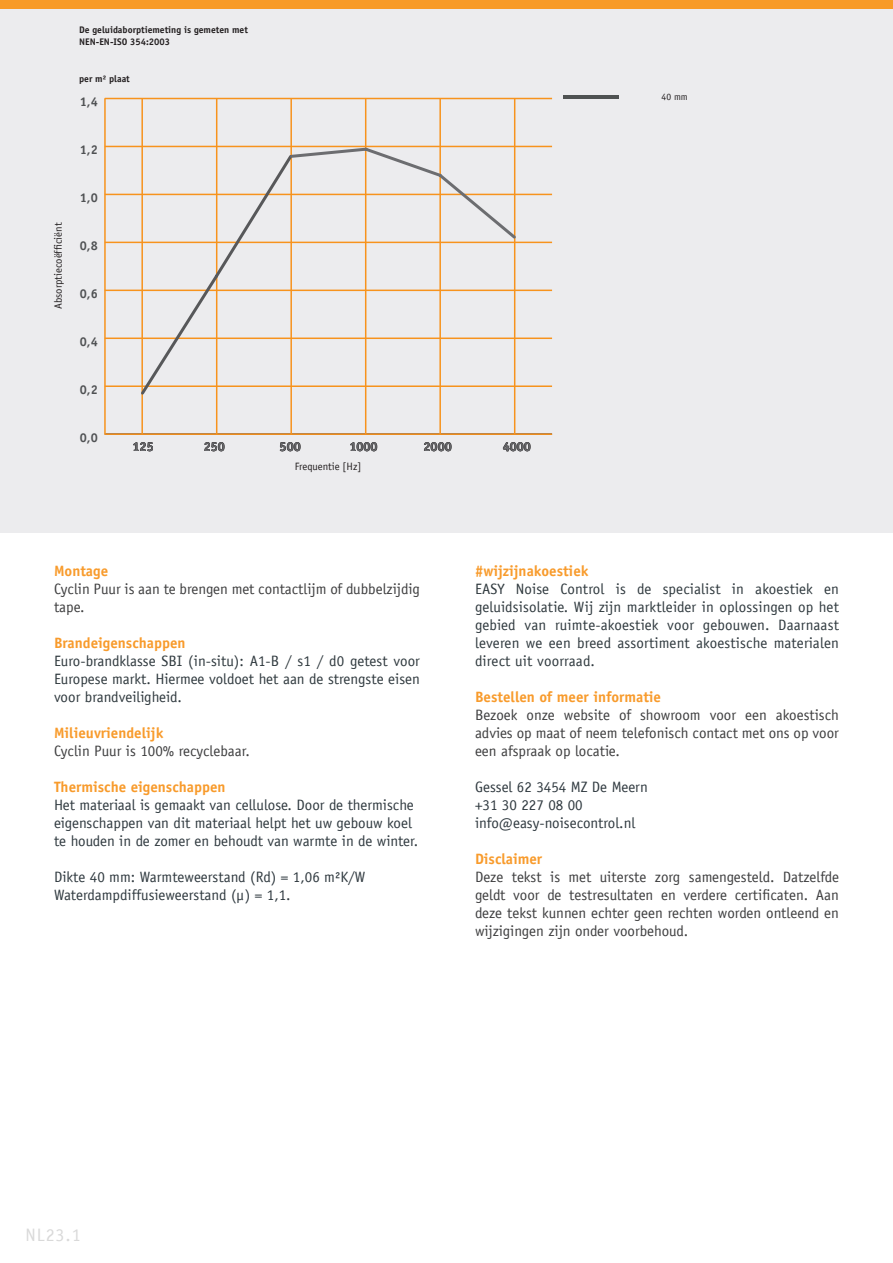
<style>
.page{position:relative;width:893px;height:1263px;background:#fff}
.page>*{position:absolute;margin:0;border:0;box-sizing:border-box;transform-origin:0 0}
.t1{font:18px "Officina Sans LT";color:#d9d9d9}
.t2{font:15px/18px "Officina Sans LT";color:#3e3e3f;text-align:justify}
.t3{font:15px/18px "Officina Sans LT";color:#2f393e;text-align:justify}
.t4{font:15px "Officina Sans LT";color:#2f393f}
.t5{font:700 15px "Officina Sans Std";color:#f89b2c}
.t6{font:700 12.75px "Officina Sans Std";color:#4f5153}
.t7{font:700 12.75px "Officina Sans Std";color:#231f20}
.t8{font:10.65px "Officina Sans LT";color:#231f20}
.t9{font:700 9.6px/11.6px "Officina Sans Std";color:#231f20}
.s1{font-family:"Officina Sans Std";font-weight:700;color:#f89b2c}
</style>
<div class="page">
<div style="left:0;top:0;width:893px;height:532px;background:#ececee"></div>
<div style="left:0;top:0;width:893px;height:9px;background:#f89b27"></div>
<hr style="left:141px;top:98px;width:2px;height:336px;background:#f7931d">
<hr style="left:216px;top:98px;width:1px;height:336px;background:#f7931d">
<hr style="left:290px;top:98px;width:2px;height:336px;background:#f7931d">
<hr style="left:365px;top:98px;width:1px;height:336px;background:#f7931d">
<hr style="left:439px;top:98px;width:2px;height:336px;background:#f7931d">
<hr style="left:514px;top:98px;width:1px;height:336px;background:#f7931d">
<hr style="left:104px;top:98px;width:2px;height:336px;background:#f7931d">
<hr style="left:105px;top:433px;width:447px;height:2px;background:#f7931d">
<hr style="left:105px;top:385px;width:447px;height:2px;background:#f7931d">
<hr style="left:105px;top:337px;width:447px;height:2px;background:#f7931d">
<hr style="left:105px;top:290px;width:447px;height:1px;background:#f7931d">
<hr style="left:105px;top:242px;width:447px;height:1px;background:#f7931d">
<hr style="left:105px;top:194px;width:447px;height:1px;background:#f7931d">
<hr style="left:105px;top:146px;width:447px;height:1px;background:#f7931d">
<hr style="left:105px;top:98px;width:447px;height:1px;background:#f7931d">
<svg style="left:138px;top:145px;width:381px;height:252px"></svg>
<hr style="left:563px;top:95px;width:55px;height:4px;background:#4f5252">
<p class="t9" style="left:79px;top:24px;width:170px">De geluidaborptiemeting is gemeten met<br>NEN-EN-ISO 354:2003</p>
<p class="t9" style="left:79px;top:73px;width:52px">per m² plaat</p>
<p class="t6" style="left:80px;top:94px;width:19px">1,4</p>
<p class="t6" style="left:80px;top:142px;width:19px">1,2</p>
<p class="t8" style="left:52px;top:309px;width:88px;rotate:-90deg">Absorptiecoëfficiënt</p>
<p class="t6" style="left:80px;top:190px;width:19px">1,0</p>
<p class="t6" style="left:80px;top:238px;width:19px">0,8</p>
<p class="t6" style="left:80px;top:286px;width:19px">0,6</p>
<p class="t6" style="left:80px;top:334px;width:19px">0,4</p>
<p class="t6" style="left:80px;top:382px;width:19px">0,2</p>
<p class="t6" style="left:80px;top:430px;width:19px">0,0</p>
<p class="t7" style="left:132px;top:439px;width:23px">125</p>
<p class="t7" style="left:204px;top:439px;width:23px">250</p>
<p class="t7" style="left:280px;top:439px;width:23px">500</p>
<p class="t7" style="left:349px;top:439px;width:30px">1000</p>
<p class="t7" style="left:423px;top:439px;width:30px">2000</p>
<p class="t7" style="left:503px;top:439px;width:30px">4000</p>
<p class="t8" style="left:295px;top:460px;width:68px">Frequentie [Hz]</p>
<p class="t5" style="left:54px;top:561px;width:56px">Montage</p>
<p class="t2" style="left:54px;top:579px;width:367px">Cyclin Puur is aan te brengen met contactlijm of dubbelzijdig</p>
<p class="t2" style="left:54px;top:597px;width:32px">tape.</p>
<p class="t5" style="left:54px;top:633px;width:133px">Brandeigenschappen</p>
<p class="t3" style="left:54px;top:651px;width:367px">Euro-brandklasse SBI (in-situ): A1-B / s1 / d0 getest voor Europese markt. Hiermee voldoet het aan de strengste eisen voor brandveiligheid.</p>
<p class="t5" style="left:54px;top:723px;width:111px">Milieuvriendelijk</p>
<p class="t2" style="left:54px;top:741px;width:197px">Cyclin Puur is 100% recyclebaar.</p>
<p class="t5" style="left:54px;top:777px;width:173px">Thermische eigenschappen</p>
<p class="t4" style="left:54px;top:796px;width:361px">Het materiaal is gemaakt van cellulose. Door de thermische</p>
<p class="t4" style="left:54px;top:814px;width:359px">eigenschappen van dit materiaal helpt het uw gebouw koel</p>
<p class="t4" style="left:54px;top:832px;width:366px">te houden in de zomer en behoudt van warmte in de winter.</p>
<p class="t4" style="left:54px;top:868px;width:313px">Dikte 40 mm: Warmteweerstand (Rd) = 1,06 m²K/W</p>
<p class="t4" style="left:54px;top:886px;width:238px">Waterdampdiffusieweerstand (μ) = 1,1.</p>
<p class="t5" style="left:475px;top:561px;width:115px">#wijzijnakoestiek</p>
<p class="t3" style="left:475px;top:579px;width:365px">EASY Noise Control is de specialist in akoestiek en geluidsisolatie. Wij zijn marktleider in oplossingen op het gebied van ruimte-akoestiek voor gebouwen. Daarnaast leveren we een breed assortiment akoestische materialen direct uit voorraad.</p>
<p class="t5" style="left:475px;top:687px;width:188px">Bestellen of meer informatie</p>
<p class="t2" style="left:475px;top:705px;width:365px">Bezoek onze website of showroom voor een akoestisch advies op maat of neem telefonisch contact met ons op voor een afspraak op locatie.</p>
<p class="t4" style="left:475px;top:778px;width:174px">Gessel 62 3454 MZ De Meern</p>
<p class="t4" style="left:475px;top:796px;width:109px">+31 30 227 08 00</p>
<p class="t4" style="left:475px;top:814px;width:162px">info@easy-noisecontrol.nl</p>
<p class="t2" style="left:475px;top:849px;width:365px;text-align:left"><span class="s1">Disclaimer<br></span>Deze tekst is met uiterste zorg samengesteld. Datzelfde geldt voor de testresultaten en verdere certificaten. Aan deze tekst kunnen echter geen rechten worden ontleend en wijzigingen zijn onder voorbehoud.</p>
<p class="t1" style="left:26px;top:1224px;width:57px">NL23.1</p>
</div>
